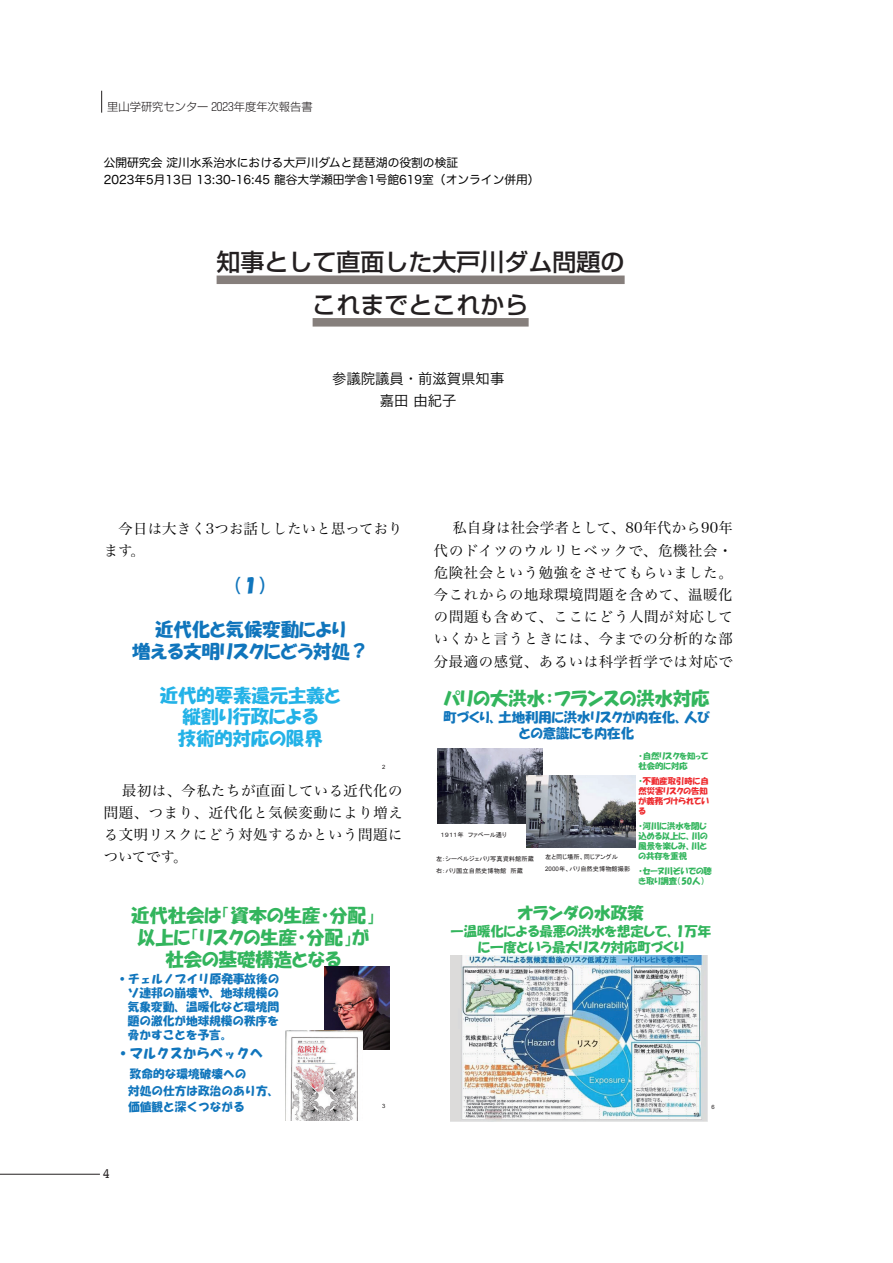
<style>
.page{position:relative;width:893px;height:1263px;background:#fff}
.page>*{position:absolute;margin:0;border:0;box-sizing:border-box;transform-origin:0 0}
.t1{font:500 24px/42.6px "Shin Go Pro";color:#231f20;text-align:center}
.t2{font:18.3px/22px "HGP Soei Kakupoptai";color:#33b55d;text-align:center}
.t3{font:18.3px/22px "HGP Soei Kakupoptai";color:#1075bc;text-align:center}
.t4{font:18.3px/22px "HGP Soei Kakupoptai";color:#23b2e7;text-align:center}
.t5{font:16.95px "Hira Kaku Pro N W3";color:#030303}
.t6{font:16.65px "HGP Soei Kakupoptai";color:#33b55d}
.t7{font:14.4px/22.2px "Hira Min Pro N W3";letter-spacing:.045em;color:#030303;text-align:justify}
.t8{font:14.4px/22.2px "Hira Min Pro N W3";letter-spacing:.015em;color:#030303}
.t9{font:14.4px/22.2px "Hira Kaku Pro N W3";color:#030303;text-align:center}
.t10{font:14.25px "Courier";color:#231f20}
.t11{font:13.35px/16px "HGP Soei Kakupoptai";color:#33b55d;text-align:center}
.t12{font:13.35px/16px "HGP Soei Kakupoptai";color:#1075bc;text-align:center}
.t13{font:13.35px "HGS Soei Kakupoptai";color:#1075bc}
.t14{font:11.7px/14px "HGS Soei Kakupoptai";color:#1075bc;text-align:justify}
.t15{font:11.7px/17.1px "Hira Maru Pro N W4";color:#030303}
.t16{font:300 11.25px "Shin Go Pro";color:#231f20}
.t17{font:8.4px/10.1px "HGP Soei Kakupoptai";color:#33b55d}
.t18{font:8.4px/10.1px "HGP Soei Kakupoptai";color:#ee292d}
.t19{font:6.3px/11.2px "MS P Gothic";color:#231f20}
.t20{font:5.85px "Arial";color:#231f20}
.s1{font-family:"Arial"}
.s2{color:#33b55d}
</style>
<div class="page">
<svg style="left:101px;top:91px;width:1px;height:22px"></svg>
<hr style="left:0;top:1174px;width:100px;height:1px;background:#231f20">
<img style="left:324px;top:967px;width:65px;height:83px">
<img style="left:285px;top:1030px;width:78px;height:90px">
<img style="left:438px;top:749px;width:104px;height:74px">
<img style="left:527px;top:776px;width:108px;height:71px">
<img style="left:451px;top:955px;width:256px;height:167px">
<div style="left:217px;top:276px;width:408px;height:8px;background:#867f7c"></div>
<div style="left:313px;top:318px;width:216px;height:9px;background:#867f7c"></div>
<p class="t16" style="left:107px;top:97px;width:207px">里山学研究センター 2023年度年次報告書</p>
<p class="t15" style="left:104px;top:153px;width:437px">公開研究会 淀川水系治水における大戸川ダムと琵琶湖の役割の検証<br>2023年5月13日 13:30-16:45 龍谷大学瀬田学舎1号館619室（オンライン併用）</p>
<h1 class="t1" style="left:217px;top:238px;width:409px">知事として直面した大戸川ダム問題のこれまでとこれから</h1>
<p class="t5" style="left:275px;top:286px;width:287px">知事として直面した大戸川ダム問題の</p>
<p class="t9" style="left:332px;top:366px;width:174px">参議院議員・前滋賀県知事嘉田 由紀子</p>
<p class="t8" style="left:104px;top:516px;width:300px;text-indent:15px">今日は大きく3つお話ししたいと思っております。</p>
<p class="t3" style="left:234px;top:574px;width:34px">（１）</p>
<p class="t3" style="left:132px;top:618px;width:237px">近代化と気候変動により<br>増える文明リスクにどう対処？</p>
<p class="t4" style="left:160px;top:684px;width:182px">近代的要素還元主義と縦割り行政による<br>技術的対応の限界</p>
<p class="t20" style="left:382px;top:763px;width:5px">2</p>
<p class="t7" style="left:104px;top:778px;width:301px;text-indent:18px">最初は、今私たちが直面している近代化の問題、つまり、近代化と気候変動により増える文明リスクにどう対処するかという問題についてです。</p>
<p class="t2" style="left:131px;top:904px;width:246px">近代社会は「資本の生産・分配」以上に「リスクの生産・分配」が社会の基礎構造となる</p>
<p class="t14" style="left:128px;top:972px;width:153px;text-indent:-11px">•チェルノブイリ原発事故後のソ連邦の崩壊や、地球規模の気象変動、温暖化など環境問題の激化が地球規模の秩序を脅かすことを予言。</p>
<p class="t13" style="left:117px;top:1047px;width:148px">•マルクスからベックへ</p>
<p class="t14" style="left:128px;top:1065px;width:153px;line-height:17px;text-align:left">致命的な環境破壊への<br>対処の仕方は政治のあり方、価値観と深くつながる</p>
<p class="t20" style="left:382px;top:1101px;width:5px">3</p>
<p class="t10" style="left:102px;top:1162px;width:10px">4</p>
<p class="t7" style="left:434px;top:516px;width:300px;text-indent:18px">私自身は社会学者として、80年代から90年代のドイツのウルリヒベックで、危機社会・危険社会という勉強をさせてもらいました。今これからの地球環境問題を含めて、温暖化の問題も含めて、ここにどう人間が対応していくかと言うときには、今までの分析的な部分最適の感覚、あるいは科学哲学では対応で</p>
<p class="t2" style="left:443px;top:687px;width:268px">パリの大洪水：フランスの洪水対応</p>
<p class="t12" style="left:443px;top:709px;width:268px">町づくり、土地利用に洪水リスクが内在化、人びとの意識にも内在化</p>
<p class="t19" style="left:441px;top:829px;width:68px">１９１１年 ファベール通り</p>
<p class="t19" style="left:436px;top:853px;width:99px">左：シーベルジェパリ写真資料館所蔵右：パリ国立自然史博物館 所蔵</p>
<p class="t19" style="left:545px;top:851px;width:87px">左と同じ場所、同じアングル<br><span class="s1">2000</span>年、パリ自然史博物館撮影</p>
<p class="t17" style="left:638px;top:751px;width:71px">・自然リスクを知って社会的に対応</p>
<p class="t18" style="left:638px;top:776px;width:72px"><span class="s2">・</span>不動産取引時に自然災害リスクの告知が義務づけられている</p>
<p class="t17" style="left:638px;top:821px;width:71px;text-align:justify">・河川に洪水を閉じ込める以上に、川の風景を楽しみ、川との共存を重視</p>
<p class="t17" style="left:638px;top:866px;width:75px">・セーヌ川ぞいでの聴き取り調査（50人）</p>
<p class="t6" style="left:518px;top:905px;width:128px">オランダの水政策</p>
<p class="t11" style="left:450px;top:923px;width:262px">―温暖化による最悪の洪水を想定して、1万年に一度という最大リスク対応町づくり</p>
<p class="t20" style="left:711px;top:1103px;width:5px">6</p>
</div>
